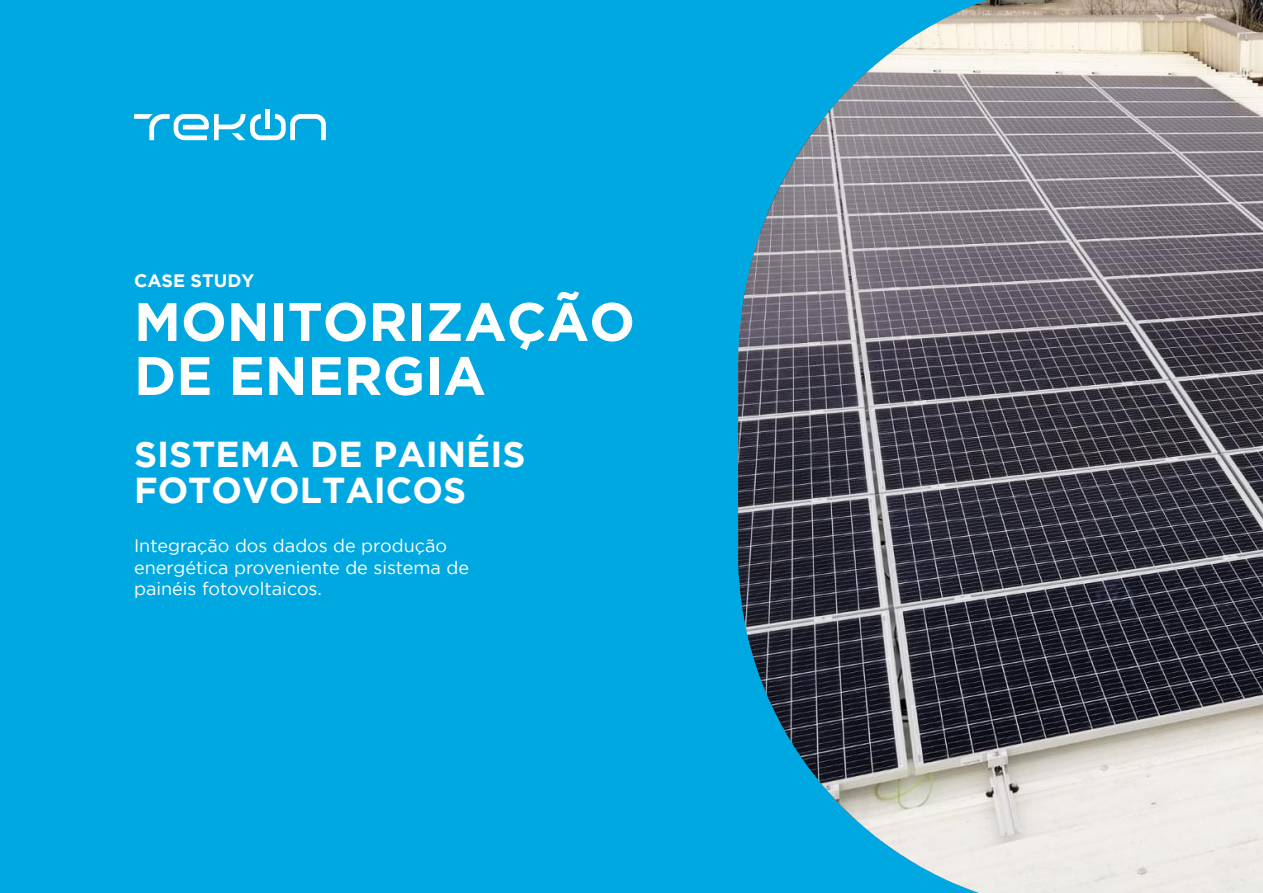
<style>
.page{position:relative;width:1263px;height:893px;background:#00a8e2}
.page>*{position:absolute;margin:0;border:0;box-sizing:border-box;transform-origin:0 0}
.t1{font:700 54px/54px "Gotham";color:#fff}
.t2{font:700 36px/36px "Gotham";color:#fff}
.t3{font:18px/21.6px "Gotham";color:#fff}
.t4{font:700 18px "Gotham";color:#fff}
</style>
<div class="page">
<img style="left:738px;top:0;width:525px;height:893px">
<hr style="left:266px;top:109px;width:4px;height:20px;background:#fff">
<svg style="left:134px;top:114px;width:192px;height:26px"></svg>
<p class="t4" style="left:134px;top:270px;width:122px">CASE STUDY</p>
<h1 class="t1" style="left:134px;top:293px;width:502px">MONITORIZAÇÃO<br>DE ENERGIA</h1>
<h2 class="t2" style="left:134px;top:435px;width:393px">SISTEMA DE PAINÉIS<br>FOTOVOLTAICOS</h2>
<p class="t3" style="left:134px;top:534px;width:336px">Integração dos dados de produção energética proveniente de sistema de painéis fotovoltaicos.</p>
</div>
